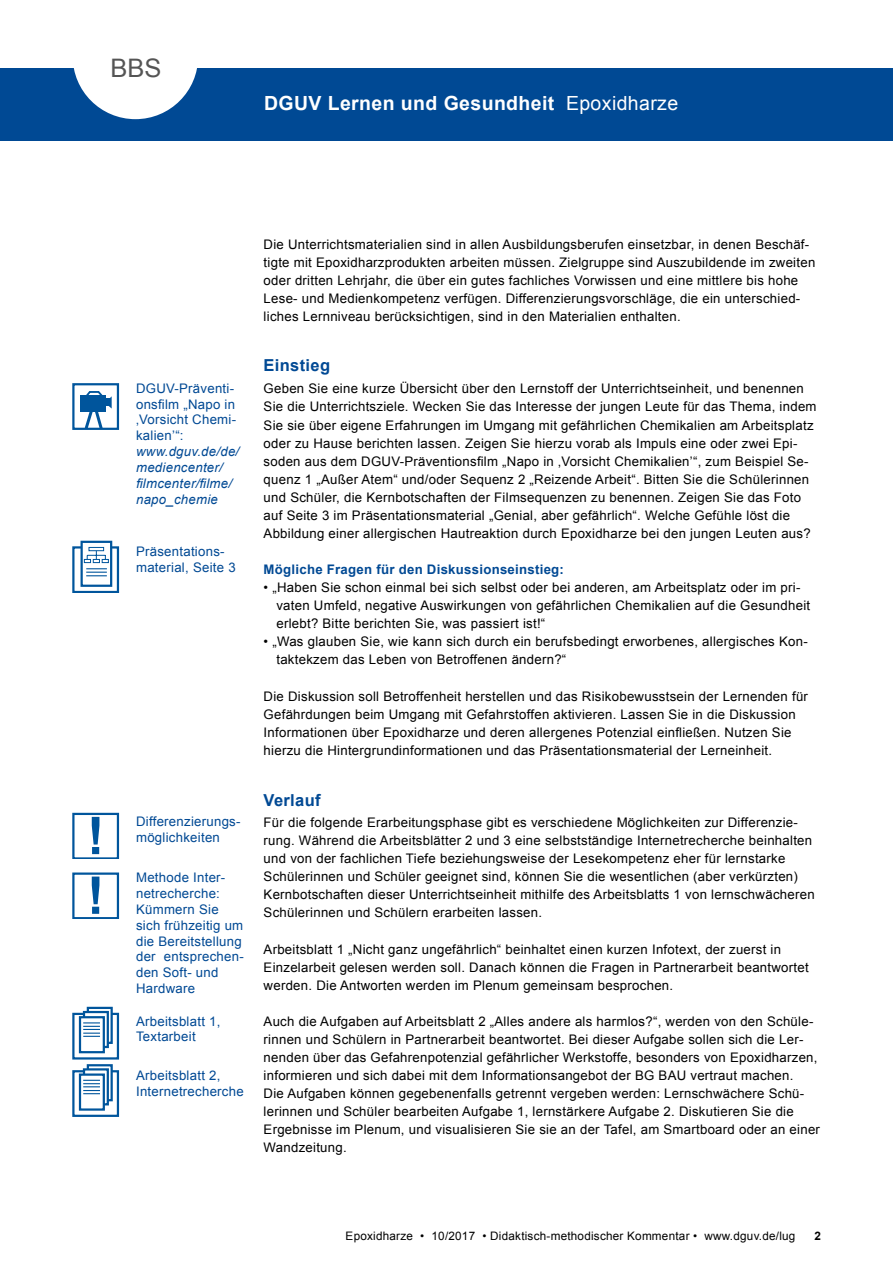
<style>
.page{position:relative;width:893px;height:1263px;background:#fff}
.page>*{position:absolute;margin:0;border:0;box-sizing:border-box;transform-origin:0 0}
.t1{font:700 52.05px "Arial";color:#00559c}
.t2{font:25.5px "Arial";color:#555}
.t3{font:700 19.5px "Arial";letter-spacing:.02em;color:#fff}
.t4{font:700 16.5px "Arial";letter-spacing:.02em;color:#004994}
.t5{font:13.2px/18px "Arial";letter-spacing:.02em;color:#000}
.t6{font:13.2px/15.9px "Arial";letter-spacing:.02em;color:#004994}
.t7{font:italic 13.2px/15.9px "Arial";letter-spacing:.02em;color:#004994}
.t8{font:700 13.2px "Arial";letter-spacing:.02em;color:#004994}
.t9{font:11.7px "Arial";letter-spacing:.02em;color:#000}
.t10{font:700 11.7px "Arial";color:#000}
.s1{font-weight:400}
</style>
<div class="page">
<div style="left:0;top:68px;width:893px;height:72px;background:#004994"></div>
<svg style="left:73px;top:68px;width:124px;height:51px"></svg>
<div style="left:72px;top:1070px;width:47px;height:47px;border:2px solid #00559c"></div>
<div style="left:88px;top:1065px;width:24px;height:35px;background:#fff"></div>
<div style="left:87px;top:1064px;width:26px;height:37px;border:2px solid #00559c"></div>
<div style="left:83px;top:1068px;width:26px;height:37px;background:#fff;border:2px solid #00559c"></div>
<div style="left:79px;top:1073px;width:26px;height:38px;background:#fff;border:2px solid #00559c"></div>
<svg style="left:83px;top:1080px;width:17px;height:14px"></svg>
<div style="left:72px;top:872px;width:47px;height:47px;border:2px solid #00559c"></div>
<div style="left:73px;top:1014px;width:45px;height:44px;background:linear-gradient(to right,#fff,#fdfefe)"></div>
<div style="left:72px;top:1013px;width:47px;height:46px;border:2px solid #00559c"></div>
<svg style="left:90px;top:1010px;width:20px;height:31px"></svg>
<div style="left:87px;top:1007px;width:26px;height:37px;border:2px solid #00559c"></div>
<div style="left:83px;top:1011px;width:26px;height:37px;background:#fff;border:2px solid #00559c"></div>
<div style="left:79px;top:1016px;width:26px;height:37px;background:#fff;border:2px solid #00559c"></div>
<svg style="left:83px;top:1022px;width:17px;height:15px"></svg>
<div style="left:72px;top:813px;width:47px;height:46px;border:2px solid #00559c"></div>
<div style="left:73px;top:547px;width:45px;height:45px;background:linear-gradient(to right,#fff,#fff)"></div>
<div style="left:72px;top:546px;width:47px;height:47px;border:2px solid #00559c"></div>
<div style="left:82px;top:542px;width:29px;height:44px;background:#fff"></div>
<div style="left:81px;top:541px;width:31px;height:46px;border:2px solid #00559c"></div>
<svg style="left:89px;top:547px;width:15px;height:4px"></svg>
<svg style="left:84px;top:551px;width:25px;height:25px"></svg>
<div style="left:72px;top:383px;width:47px;height:47px;border:2px solid #00559c"></div>
<div style="left:80px;top:395px;width:26px;height:16px;background:#00559c"></div>
<svg style="left:82px;top:391px;width:30px;height:39px"></svg>
<h2 class="t2" style="left:110px;top:51px;width:53px">BBS</h2>
<h3 class="t3" style="left:264px;top:90px;width:416px">DGUV Lernen und Gesundheit <span class="s1">Epoxidharze</span></h3>
<h1 class="t1" style="left:87px;top:801px;width:19px">!</h1>
<h1 class="t1" style="left:87px;top:861px;width:19px">!</h1>
<p class="t6" style="left:136px;top:380px;width:102px">DGUV-Präventi&shy;onsfilm „Napo in ‚Vorsicht Chemi&shy;kalien’“:</p>
<p class="t7" style="left:136px;top:444px;width:105px">www.dguv.de/de/ mediencenter/ filmcenter/filme/ napo_chemie</p>
<p class="t6" style="left:136px;top:543px;width:101px">Präsentations&shy;material, Seite 3</p>
<p class="t6" style="left:136px;top:813px;width:106px">Differenzierungs&shy;möglichkeiten</p>
<p class="t6" style="left:136px;top:870px;width:109px">Methode Inter&shy;netrecherche:<br>Kümmern Sie sich frühzeitig um die Bereitstellung der entsprechen&shy;den Soft- und<br>Hardware</p>
<p class="t6" style="left:136px;top:1013px;width:86px">Arbeitsblatt 1,<br>Textarbeit</p>
<p class="t6" style="left:136px;top:1067px;width:109px">Arbeitsblatt 2,<br>Internetrecherche</p>
<p class="t5" style="left:264px;top:235px;width:553px">Die Unterrichtsmaterialien sind in allen Ausbildungsberufen einsetzbar, in denen Beschäf&shy;tigte mit Epoxidharzprodukten arbeiten müssen. Zielgruppe sind Auszubildende im zweiten oder dritten Lehrjahr, die über ein gutes fachliches Vorwissen und eine mittlere bis hohe Lese- und Medienkompetenz verfügen. Differenzierungsvorschläge, die ein unterschied&shy;liches Lernniveau berücksichtigen, sind in den Materialien enthalten.</p>
<p class="t4" style="left:264px;top:354px;width:68px">Einstieg</p>
<p class="t5" style="left:264px;top:380px;width:554px">Geben Sie eine kurze Übersicht über den Lernstoff der Unterrichtseinheit, und benennen Sie die Unterrichtsziele. Wecken Sie das Interesse der jungen Leute für das Thema, indem Sie sie über eigene Erfahrungen im Umgang mit gefährlichen Chemikalien am Arbeitsplatz oder zu Hause berichten lassen. Zeigen Sie hierzu vorab als Impuls eine oder zwei Epi&shy;soden aus dem DGUV-Präventionsfilm „Napo in ‚Vorsicht Chemikalien’“, zum Beispiel Se&shy;quenz 1 „Außer Atem“ und/oder Sequenz 2 „Reizende Arbeit“. Bitten Sie die Schülerinnen und Schüler, die Kernbotschaften der Filmsequenzen zu benennen. Zeigen Sie das Foto auf Seite 3 im Präsentationsmaterial „Genial, aber gefährlich“. Welche Gefühle löst die Abbildung einer allergischen Hautreaktion durch Epoxidharze bei den jungen Leuten aus?</p>
<p class="t8" style="left:264px;top:561px;width:302px">Mögliche Fragen für den Diskussionseinstieg:</p>
<p class="t5" style="left:276px;top:579px;width:535px;text-indent:-13px">• „Haben Sie schon einmal bei sich selbst oder bei anderen, am Arbeitsplatz oder im pri&shy;vaten Umfeld, negative Auswirkungen von gefährlichen Chemikalien auf die Gesundheit erlebt? Bitte berichten Sie, was passiert ist!“</p>
<p class="t5" style="left:276px;top:633px;width:533px;text-indent:-13px">• „Was glauben Sie, wie kann sich durch ein berufsbedingt erworbenes, allergisches Kon&shy;taktekzem das Leben von Betroffenen ändern?“</p>
<p class="t5" style="left:264px;top:687px;width:546px">Die Diskussion soll Betroffenheit herstellen und das Risikobewusstsein der Lernenden für Gefährdungen beim Umgang mit Gefahrstoffen aktivieren. Lassen Sie in die Diskussion Informationen über Epoxidharze und deren allergenes Potenzial einfließen. Nutzen Sie hierzu die Hintergrundinformationen und das Präsentationsmaterial der Lerneinheit.</p>
<p class="t4" style="left:264px;top:789px;width:59px">Verlauf</p>
<p class="t5" style="left:264px;top:814px;width:552px">Für die folgende Erarbeitungsphase gibt es verschiedene Möglichkeiten zur Differenzie&shy;rung. Während die Arbeitsblätter 2 und 3 eine selbstständige Internetrecherche beinhalten und von der fachlichen Tiefe beziehungsweise der Lesekompetenz eher für lernstarke Schülerinnen und Schüler geeignet sind, können Sie die wesentlichen (aber verkürzten)<br>Kernbotschaften dieser Unterrichtseinheit mithilfe des Arbeitsblatts 1 von lernschwächeren Schülerinnen und Schülern erarbeiten lassen.</p>
<p class="t5" style="left:264px;top:940px;width:547px">Arbeitsblatt 1 „Nicht ganz ungefährlich“ beinhaltet einen kurzen Infotext, der zuerst in<br>Einzelarbeit gelesen werden soll. Danach können die Fragen in Partnerarbeit beantwortet werden. Die Antworten werden im Plenum gemeinsam besprochen.</p>
<p class="t5" style="left:264px;top:1012px;width:558px">Auch die Aufgaben auf Arbeitsblatt 2 „Alles andere als harmlos?“, werden von den Schüle&shy;rinnen und Schülern in Partnerarbeit beantwortet. Bei dieser Aufgabe sollen sich die Ler&shy;nenden über das Gefahrenpotenzial gefährlicher Werkstoffe, besonders von Epoxidharzen, informieren und sich dabei mit dem Informationsangebot der BG BAU vertraut machen.<br>Die Aufgaben können gegebenenfalls getrennt vergeben werden: Lernschwächere Schü&shy;lerinnen und Schüler bearbeiten Aufgabe 1, lernstärkere Aufgabe 2. Diskutieren Sie die Ergebnisse im Plenum, und visualisieren Sie sie an der Tafel, am Smartboard oder an einer Wandzeitung.</p>
<p class="t9" style="left:346px;top:1228px;width:451px">Epoxidharze • 10/2017 • Didaktisch-methodischer Kommentar • www.dguv.de/lug</p>
<p class="t10" style="left:815px;top:1228px;width:8px">2</p>
</div>
